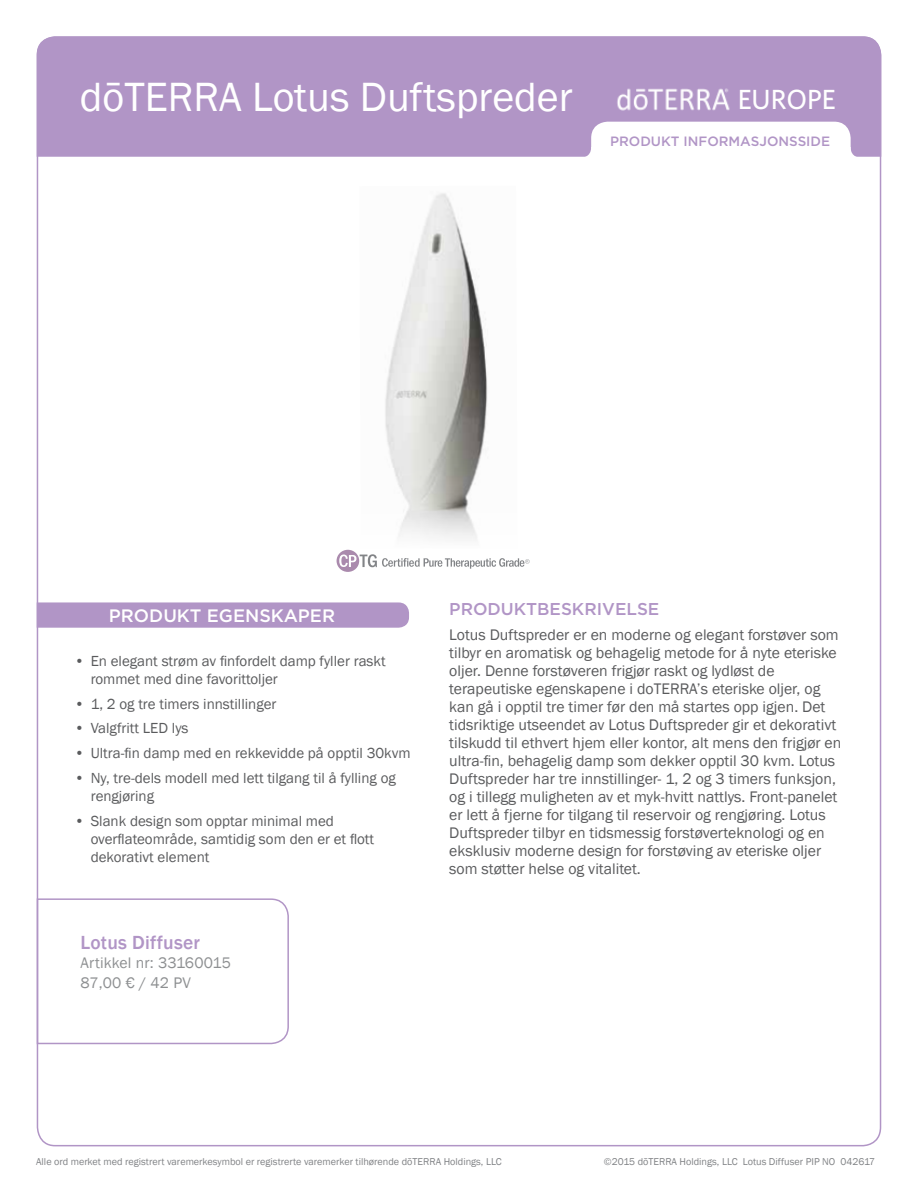
<style>
.page{position:relative;width:918px;height:1188px;background:#fff}
.page>*{position:absolute;margin:0;border:0;box-sizing:border-box;transform-origin:0 0}
.t1{font:42px "Franklin Gothic";color:#fff}
.t2{font:500 27.75px "Whitney";color:#fff}
.t3{font:500 19.5px "Franklin Gothic";letter-spacing:.01em;color:#b195c6}
.t4{font:500 18px "Gotham";color:#fff}
.t5{font:500 17.1px "Gotham";color:#b195c6}
.t6{font:15.75px/18px "Franklin Gothic";color:#5a5b5d}
.t7{font:15.75px/19.8px "Franklin Gothic";letter-spacing:.01em;color:#8e9092}
.t8{font:15px/18px "Franklin Gothic";color:#5a5b5d}
.t9{font:500 13.5px "Gotham";color:#b195c6}
.t10{font:10.2px "Franklin Gothic";color:#808285}
</style>
<div class="page">
<div style="left:37px;top:36px;width:844px;height:121px;background:#b195c6"></div>
<svg style="left:581px;top:122px;width:280px;height:35px"></svg>
<img style="left:385px;top:193px;width:103px;height:347px">
<svg style="left:37px;top:602px;width:372px;height:26px;background:#b398c7"></svg>
<svg style="left:36px;top:898px;width:253px;height:147px"></svg>
<svg style="left:337px;top:550px;width:193px;height:22px"></svg>
<img style="left:610px;top:87px;width:126px;height:25px">
<h1 class="t1" style="left:80px;top:71px;width:494px">dōTERRA Lotus Duftspreder</h1>
<h2 class="t2" style="left:738px;top:81px;width:100px">EUROPE</h2>
<p class="t9" style="left:610px;top:132px;width:222px">PRODUKT INFORMASJONSSIDE</p>
<p class="t4" style="left:109px;top:604px;width:228px">PRODUKT EGENSKAPER</p>
<p class="t8" style="left:91px;top:652px;width:296px;text-indent:-16px">• En elegant strøm av finfordelt damp fyller raskt rommet med dine favorittoljer</p>
<p class="t8" style="left:75px;top:695px;width:204px">• 1, 2 og tre timers innstillinger</p>
<p class="t8" style="left:75px;top:720px;width:116px">• Valgfritt LED lys</p>
<p class="t8" style="left:75px;top:745px;width:338px">• Ultra-fin damp med en rekkevidde på opptil 30kvm</p>
<p class="t8" style="left:91px;top:769px;width:307px;text-indent:-16px">• Ny, tre-dels modell med lett tilgang til å fylling og rengjøring</p>
<p class="t8" style="left:91px;top:812px;width:285px;text-indent:-16px">• Slank design som opptar minimal med overflateområde, samtidig som den er et flott dekorativt element</p>
<p class="t3" style="left:81px;top:930px;width:121px">Lotus Diffuser</p>
<p class="t7" style="left:81px;top:953px;width:152px">Artikkel nr: 33160015<br>87,00 € / 42 PV</p>
<p class="t5" style="left:449px;top:598px;width:212px">PRODUKTBESKRIVELSE</p>
<p class="t6" style="left:449px;top:626px;width:394px">Lotus Duftspreder er en moderne og elegant forstøver som tilbyr en aromatisk og behagelig metode for å nyte eteriske oljer. Denne forstøveren frigjør raskt og lydløst de terapeutiske egenskapene i doTERRA’s eteriske oljer, og kan gå i opptil tre timer før den må startes opp igjen. Det tidsriktige utseendet av Lotus Duftspreder gir et dekorativt tilskudd til ethvert hjem eller kontor, alt mens den frigjør en ultra-fin, behagelig damp som dekker opptil 30 kvm. Lotus Duftspreder har tre innstillinger- 1, 2 og 3 timers funksjon, og i tillegg muligheten av et myk-hvitt nattlys. Front-panelet er lett å fjerne for tilgang til reservoir og rengjøring. Lotus Duftspreder tilbyr en tidsmessig forstøverteknologi og en eksklusiv moderne design for forstøving av eteriske oljer som støtter helse og vitalitet.</p>
<p class="t10" style="left:36px;top:1155px;width:467px">Alle ord merket med registrert varemerkesymbol er registrerte varemerker tilhørende dōTERRA Holdings, LLC</p>
<p class="t10" style="left:604px;top:1155px;width:273px">©2015 dōTERRA Holdings, LLC Lotus Diffuser PIP NO 042617</p>
</div>
